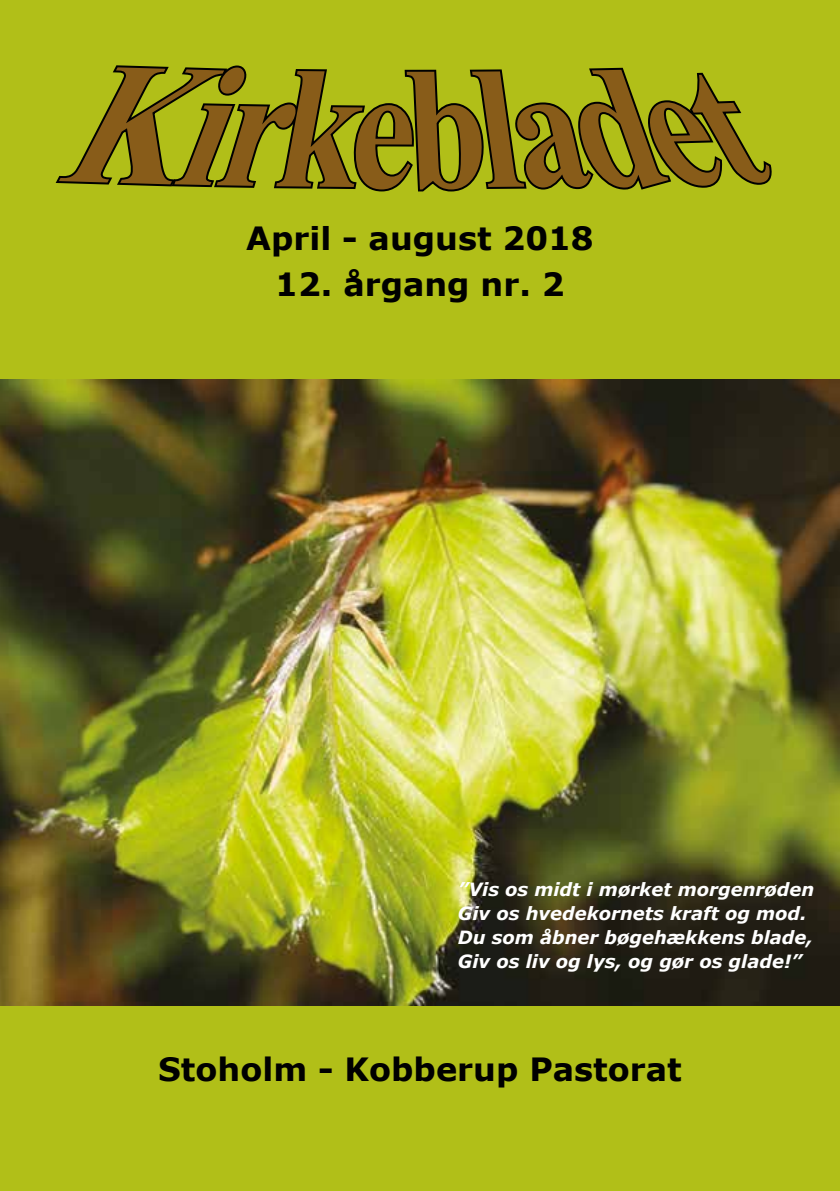
<style>
.page{position:relative;width:840px;height:1191px;background:#fff}
.page>*{position:absolute;margin:0;border:0;box-sizing:border-box;transform-origin:0 0}
.t1{font:700 174.2px "Times New Roman";color:#885c19;scale:.83 1}
.t2{font:700 32px "Verdana";color:#000}
.t3{font:italic 700 18.2px/24px "Verdana";color:#fff}
</style>
<div class="page">
<div style="left:0;top:147px;width:839px;height:80px;background:#b1bf18"></div>
<div style="left:0;top:0;width:839px;height:147px;background:#b1bf18"></div>
<div style="left:0;top:227px;width:839px;height:964px;background:#b1bf18"></div>
<img style="left:0;top:380px;width:839px;height:625px">
<svg style="left:52px;top:63px;width:725px;height:129px"></svg>
<h1 class="t1" style="left:347px;top:8px;width:255px">ebl</h1>
<h2 class="t2" style="left:246px;top:216px;width:349px">April - august 2018</h2>
<h2 class="t2" style="left:275px;top:262px;width:291px">12. årgang nr. 2</h2>
<p class="t3" style="left:457px;top:877px;width:358px">”Vis os midt i mørket morgenrøden<br>Giv os hvedekornets kraft og mod.<br>Du som åbner bøgehækkens blade,<br>Giv os liv og lys, og gør os glade!”</p>
<h2 class="t2" style="left:158px;top:1046px;width:525px">Stoholm - Kobberup Pastorat</h2>
</div>
